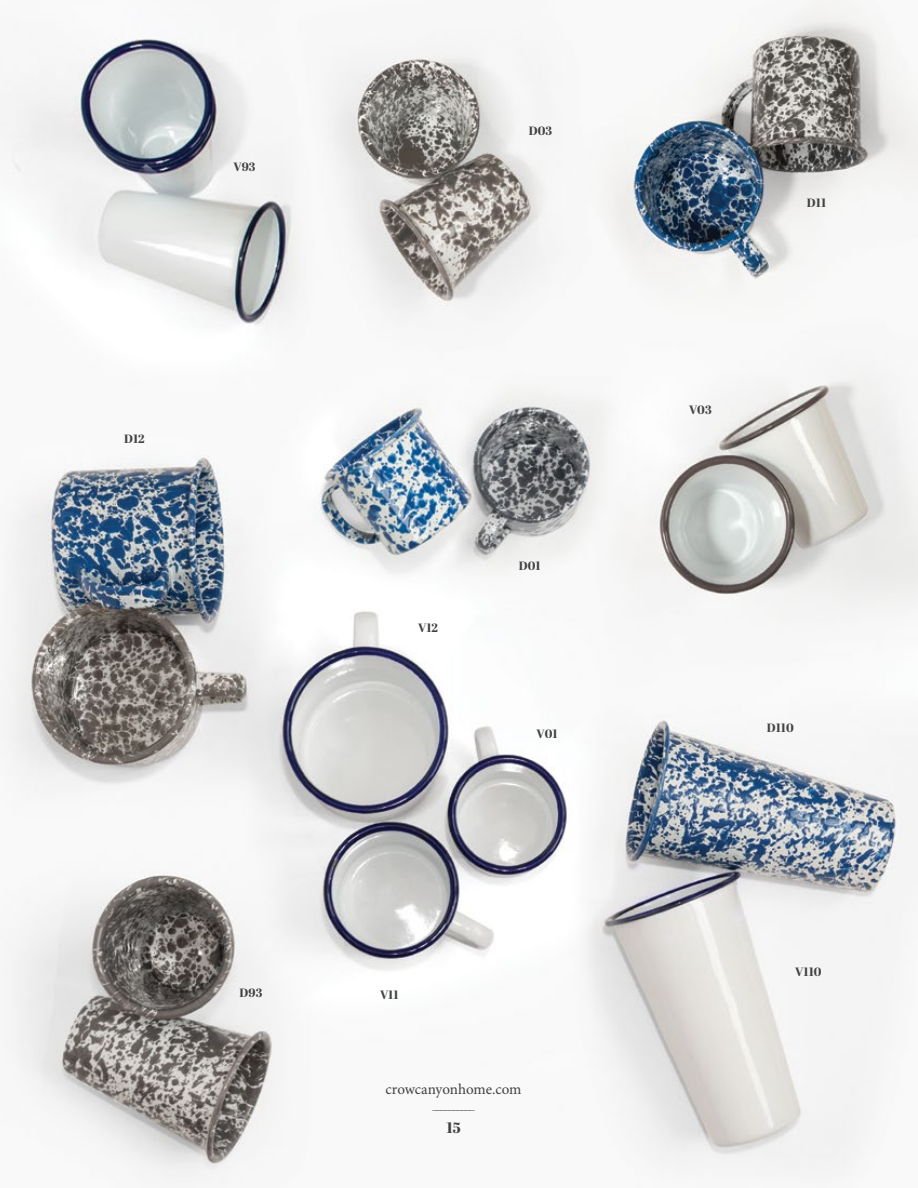
<style>
.page{position:relative;width:918px;height:1188px;background:#fff}
.page>*{position:absolute;margin:0;border:0;box-sizing:border-box;transform-origin:0 0}
.t1{font:15px "Minion Pro";letter-spacing:-.01em;color:#414042}
.t2{font:15px "Minion Pro";color:#808285}
.t3{font:800 15px "Abril Display";color:#414042}
.t4{font:800 12px "Abril Display";letter-spacing:.01em;color:#414042}
</style>
<div class="page">
<img style="left:0;top:0;width:918px;height:1183px">
<p class="t4" style="left:234px;top:158px;width:24px">V93</p>
<p class="t4" style="left:529px;top:123px;width:25px">D03</p>
<p class="t4" style="left:124px;top:431px;width:22px">D12</p>
<p class="t4" style="left:418px;top:620px;width:21px">V12</p>
<p class="t4" style="left:519px;top:557px;width:23px">D01</p>
<p class="t4" style="left:536px;top:725px;width:23px">V01</p>
<p class="t4" style="left:240px;top:984px;width:24px">D93</p>
<p class="t4" style="left:380px;top:987px;width:20px">V11</p>
<p class="t1" style="left:386px;top:1079px;width:137px">crowcanyonhome.com</p>
<p class="t2" style="left:431px;top:1099px;width:46px">––––––––––</p>
<p class="t3" style="left:446px;top:1117px;width:16px">15</p>
<p class="t4" style="left:689px;top:401px;width:24px">V03</p>
<p class="t4" style="left:807px;top:194px;width:21px">D11</p>
<p class="t4" style="left:767px;top:719px;width:29px">D110</p>
<p class="t4" style="left:795px;top:963px;width:28px">V110</p>
</div>
